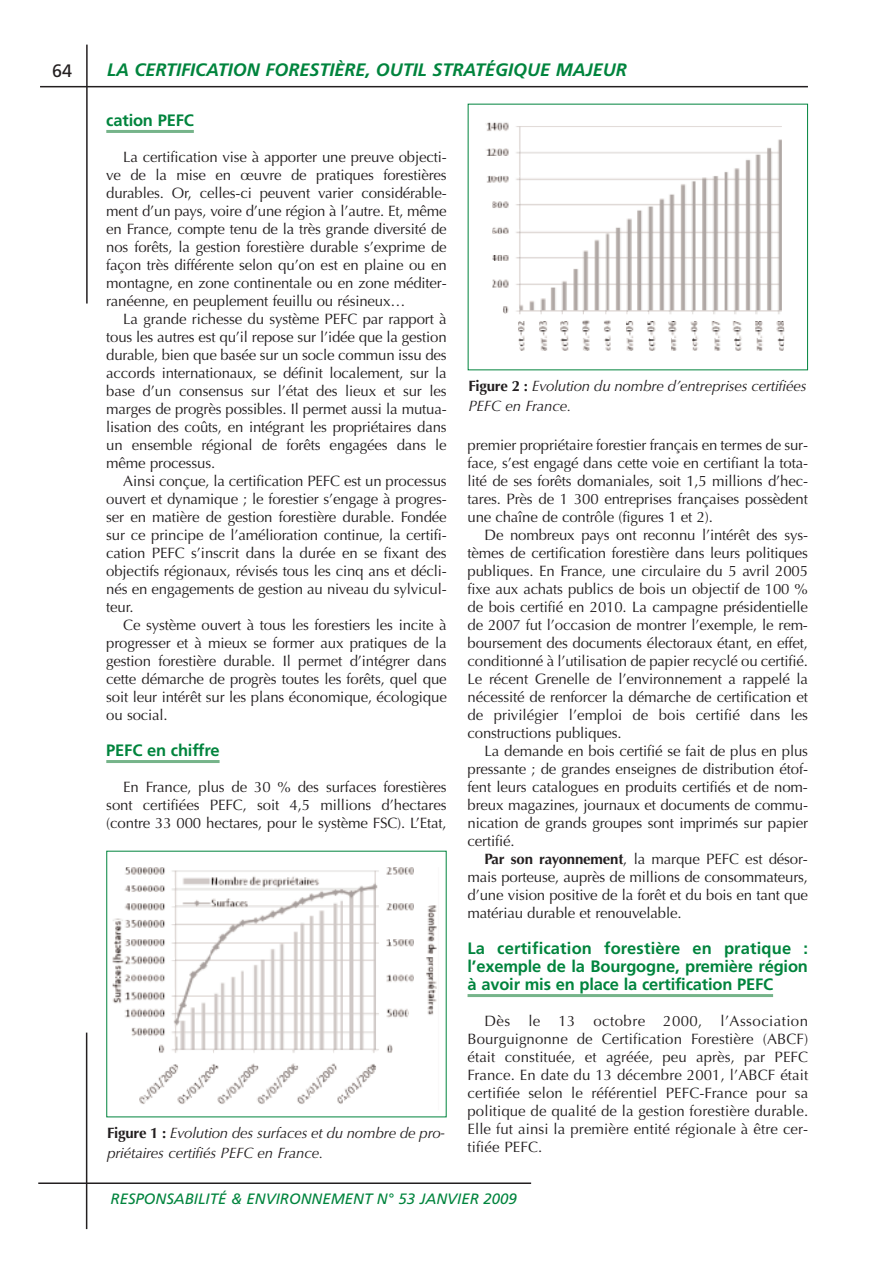
<style>
.page{position:relative;width:893px;height:1263px;background:#fff}
.page>*{position:absolute;margin:0;border:0;box-sizing:border-box;transform-origin:0 0}
.t1{font:italic 700 18px "Frutiger";color:#00843d}
.t2{font:18px "Frutiger";color:#231f20}
.t3{font:700 16.5px/18px "Frutiger";letter-spacing:-.01em;color:#00843d;text-align:justify}
.t4{font:15px/18px "Optima";letter-spacing:-.01em;color:#231f20;text-align:justify}
.t5{font:italic 15px/19.4px "Optima";letter-spacing:-.01em;color:#231f20}
.t6{font:italic 15px "Frutiger";color:#00843d}
.s1{font-weight:700;font-style:normal}
.s2{font-weight:700}
</style>
<div class="page">
<hr style="left:106px;top:130px;width:88px;height:3px;background:#76b48a">
<hr style="left:106px;top:760px;width:114px;height:3px;background:#76b48a">
<hr style="left:468px;top:994px;width:305px;height:3px;background:#76b48a">
<hr style="left:40px;top:86px;width:768px;height:1px;background:#231f20">
<hr style="left:86px;top:45px;width:2px;height:259px;background:#231f20">
<hr style="left:86px;top:1032px;width:1px;height:197px;background:#231f20">
<hr style="left:38px;top:1182px;width:493px;height:2px;background:#231f20">
<img style="left:112px;top:867px;width:325px;height:237px">
<img style="left:486px;top:122px;width:299px;height:229px">
<p class="t2" style="left:52px;top:63px;width:22px">64</p>
<p class="t1" style="left:107px;top:62px;width:521px">LA CERTIFICATION FORESTIÈRE, OUTIL STRATÉGIQUE MAJEUR</p>
<p class="t3" style="left:106px;top:113px;width:89px">cation PEFC</p>
<p class="t4" style="left:106px;top:148px;width:342px;text-indent:17px">La certification vise à apporter une preuve objecti&shy;ve de la mise en œuvre de pratiques forestières durables. Or, celles-ci peuvent varier considérable&shy;ment d’un pays, voire d’une région à l’autre. Et, même en France, compte tenu de la très grande diversité de nos forêts, la gestion forestière durable s’exprime de façon très différente selon qu’on est en plaine ou en montagne, en zone continentale ou en zone méditer&shy;ranéenne, en peuplement feuillu ou résineux…</p>
<p class="t4" style="left:106px;top:310px;width:342px;text-indent:17px">La grande richesse du système PEFC par rapport à tous les autres est qu’il repose sur l’idée que la gestion durable, bien que basée sur un socle commun issu des accords internationaux, se définit localement, sur la base d’un consensus sur l’état des lieux et sur les marges de progrès possibles. Il permet aussi la mutua&shy;lisation des coûts, en intégrant les propriétaires dans un ensemble régional de forêts engagées dans le même processus.</p>
<p class="t4" style="left:106px;top:472px;width:342px;text-indent:17px">Ainsi conçue, la certification PEFC est un processus ouvert et dynamique ; le forestier s’engage à progres&shy;ser en matière de gestion forestière durable. Fondée sur ce principe de l’amélioration continue, la certifi&shy;cation PEFC s’inscrit dans la durée en se fixant des objectifs régionaux, révisés tous les cinq ans et décli&shy;nés en engagements de gestion au niveau du sylvicul&shy;teur.</p>
<p class="t4" style="left:106px;top:616px;width:342px;text-indent:17px">Ce système ouvert à tous les forestiers les incite à progresser et à mieux se former aux pratiques de la gestion forestière durable. Il permet d’intégrer dans cette démarche de progrès toutes les forêts, quel que soit leur intérêt sur les plans économique, écologique ou social.</p>
<p class="t3" style="left:106px;top:743px;width:115px">PEFC en chiffre</p>
<p class="t4" style="left:106px;top:778px;width:342px;text-indent:17px">En France, plus de 30 % des surfaces forestières sont certifiées PEFC, soit 4,5 millions d’hectares (contre 33 000 hectares, pour le système FSC). L’Etat,</p>
<p class="t5" style="left:107px;top:1124px;width:340px"><span class="s1">Figure 1 :</span> Evolution des surfaces et du nombre de pro&shy;priétaires certifiés PEFC en France.</p>
<p class="t5" style="left:468px;top:377px;width:340px"><span class="s1">Figure 2 :</span> Evolution du nombre d’entreprises certifiées<br>PEFC en France.</p>
<p class="t4" style="left:468px;top:436px;width:342px">premier propriétaire forestier français en termes de sur&shy;face, s’est engagé dans cette voie en certifiant la tota&shy;lité de ses forêts domaniales, soit 1,5 millions d’hec&shy;tares. Près de 1 300 entreprises françaises possèdent une chaîne de contrôle (figures 1 et 2).</p>
<p class="t4" style="left:468px;top:526px;width:342px;text-indent:17px">De nombreux pays ont reconnu l’intérêt des sys&shy;tèmes de certification forestière dans leurs politiques publiques. En France, une circulaire du 5 avril 2005 fixe aux achats publics de bois un objectif de 100 % de bois certifié en 2010. La campagne présidentielle de 2007 fut l’occasion de montrer l’exemple, le rem&shy;boursement des documents électoraux étant, en effet, conditionné à l’utilisation de papier recyclé ou certifié.<br>Le récent Grenelle de l’environnement a rappelé la nécessité de renforcer la démarche de certification et de privilégier l’emploi de bois certifié dans les constructions publiques.</p>
<p class="t4" style="left:468px;top:742px;width:342px;text-indent:17px">La demande en bois certifié se fait de plus en plus pressante ; de grandes enseignes de distribution étof&shy;fent leurs catalogues en produits certifiés et de nom&shy;breux magazines, journaux et documents de commu&shy;nication de grands groupes sont imprimés sur papier certifié.</p>
<p class="t4" style="left:468px;top:850px;width:342px;text-indent:17px"><span class="s2">Par son rayonnement</span>, la marque PEFC est désor&shy;mais porteuse, auprès de millions de consommateurs, d’une vision positive de la forêt et du bois en tant que matériau durable et renouvelable.</p>
<p class="t3" style="left:468px;top:941px;width:342px">La certification forestière en pratique : l’exemple de la Bourgogne, première région à avoir mis en place la certification PEFC</p>
<p class="t4" style="left:468px;top:1012px;width:342px;text-indent:17px">Dès le 13 octobre 2000, l’Association Bourguignonne de Certification Forestière (ABCF) était constituée, et agréée, peu après, par PEFC France. En date du 13 décembre 2001, l’ABCF était certifiée selon le référentiel PEFC-France pour sa politique de qualité de la gestion forestière durable.<br>Elle fut ainsi la première entité régionale à être cer&shy;tifiée PEFC.</p>
<p class="t6" style="left:111px;top:1193px;width:408px">RESPONSABILITÉ &amp; ENVIRONNEMENT N° 53 JANVIER 2009</p>
</div>
